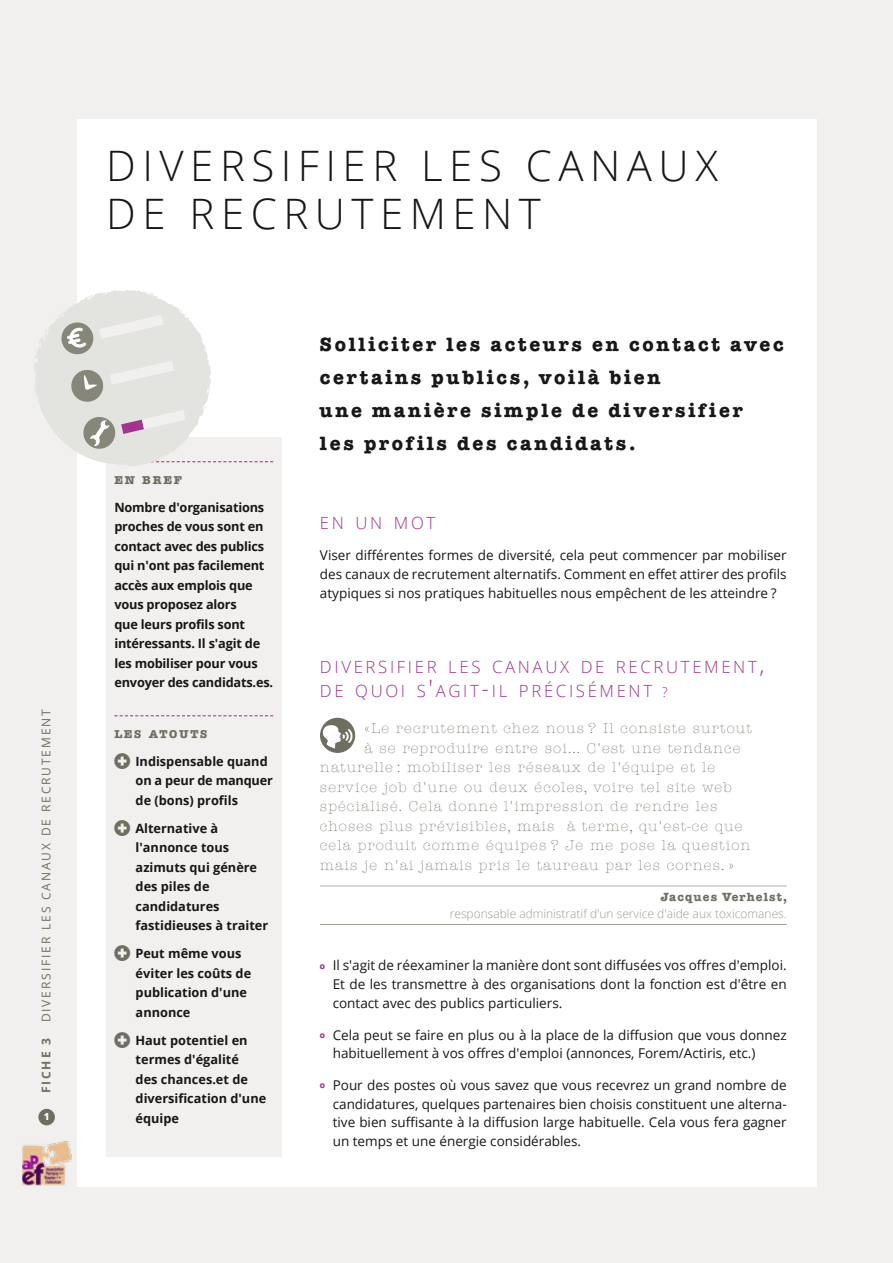
<style>
.page{position:relative;width:893px;height:1263px;background:#f1f0ee}
.page>*{position:absolute;margin:0;border:0;box-sizing:border-box;transform-origin:0 0}
.t1{font:300 42px/48px "Open Sans";letter-spacing:.155em;color:#181716}
.t2{font:700 19.5px/33px "American Typewriter";letter-spacing:.14em;color:#181716}
.t3{font:300 16.8px/24px "Open Sans";letter-spacing:.155em;color:#a1348b}
.t4{font:300 14.25px "American Typewriter";letter-spacing:.08em;color:#706e61}
.t5{font:13.5px/18.8px "Open Sans";color:#181716;text-align:justify}
.t6{font:700 12.75px/19.5px "Open Sans";color:#181716}
.t7{font:300 12px "Open Sans";color:#9e9c93}
.t8{font:12px "Open Sans";letter-spacing:.155em;color:#706e61}
.t9{font:700 12px "American Typewriter";letter-spacing:.095em;color:#706e61}
.t10{font:700 12px "Open Sans";letter-spacing:.155em;color:#706e61}
.t11{font:700 11.55px "American Typewriter";letter-spacing:.15em;color:#706e61}
.t12{font:800 9.75px "Open Sans";color:#fff}
.s1{font-size:24px}
.s2{font-size:13.5px}
.s3{font-family:"American Typewriter";font-weight:700;font-size:9px;color:#a1348b}
</style>
<div class="page">
<div style="left:38px;top:1109px;width:17px;height:16px;background:#706e61;border-radius:50%"></div>
<div style="left:77px;top:119px;width:739px;height:1067px;background:#fff"></div>
<hr style="left:320px;top:885px;width:467px;height:1px;background:#b3b1ad">
<hr style="left:320px;top:924px;width:467px;height:1px;background:#9e9c93">
<div style="left:320px;top:718px;width:35px;height:35px;background:#706e61;border-radius:50%"></div>
<svg style="left:322px;top:724px;width:30px;height:25px"></svg>
<div style="left:106px;top:437px;width:176px;height:720px;background:#f1f0ee"></div>
<svg style="left:114px;top:715px;width:159px;height:1px"></svg>
<svg style="left:34px;top:290px;width:239px;height:176px"></svg>
<p class="t8" style="left:38px;top:1022px;width:315px;rotate:-90deg">DIVERSIFIER LES CANAUX DE RECRUTEMENT</p>
<p class="t10" style="left:38px;top:1093px;width:57px;rotate:-90deg">FICHE 3</p>
<p class="t12" style="left:44px;top:1109px;width:7px">1</p>
<h1 class="t1" style="left:106px;top:141px;width:613px">DIVERSIFIER LES CANAUX<br>DE RECRUTEMENT</h1>
<h1 class="t1" style="left:106px;top:141px;width:53px">XX</h1>
<p class="t11" style="left:114px;top:473px;width:69px">EN BREF</p>
<p class="t6" style="left:114px;top:497px;width:160px">Nombre d'organisations proches de vous sont en contact avec des publics qui n'ont pas facilement accès aux emplois que vous proposez alors<br>que leurs profils sont intéressants. Il s'agit de les mobiliser pour vous envoyer des candidats.es.</p>
<p class="t11" style="left:114px;top:727px;width:95px">LES ATOUTS</p>
<p class="t6" style="left:135px;top:751px;width:139px">Indispensable quand on a peur de manquer de (bons) profils</p>
<p class="t6" style="left:135px;top:818px;width:134px">Alternative à l'annonce tous azimuts qui génère des piles de candidatures fastidieuses à traiter</p>
<p class="t6" style="left:135px;top:943px;width:117px">Peut même vous éviter les coûts de publication d'une annonce</p>
<p class="t6" style="left:135px;top:1030px;width:132px">Haut potentiel en termes d'égalité<br>des chances.et de diversification d'une équipe</p>
<h2 class="t2" style="left:320px;top:327px;width:465px">Solliciter les acteurs en contact avec certains publics, voilà bien<br>une manière simple de diversifier<br>les profils des candidats.</h2>
<p class="t3" style="left:320px;top:510px;width:117px">EN UN MOT</p>
<p class="t5" style="left:320px;top:546px;width:468px">Viser différentes formes de diversité, cela peut commencer par mobiliser des canaux de recrutement alternatifs. Comment en effet attirer des profils atypiques si nos pratiques habituelles nous empêchent de les atteindre ?</p>
<p class="t3" style="left:320px;top:654px;width:446px">DIVERSIFIER LES CANAUX DE RECRUTEMENT<span class="s1">,<br></span>DE QUOI S<span class="s1">'</span>AGIT<span class="s1">-</span>IL PRÉCISÉMENT <span class="s2">?</span></p>
<p class="t4" style="left:365px;top:721px;width:389px">«Le recrutement chez nous ? Il consiste surtout</p>
<p class="t4" style="left:365px;top:740px;width:377px">à se reproduire entre soi... C'est une tendance</p>
<p class="t4" style="left:320px;top:760px;width:397px">naturelle : mobiliser les réseaux de l'équipe et le</p>
<p class="t4" style="left:320px;top:779px;width:413px">service job d'une ou deux écoles, voire tel site web</p>
<p class="t4" style="left:320px;top:799px;width:399px">spécialisé. Cela donne l'impression de rendre les</p>
<p class="t4" style="left:320px;top:818px;width:424px">choses plus prévisibles, mais à terme, qu'est-ce que</p>
<p class="t4" style="left:320px;top:838px;width:432px">cela produit comme équipes ? Je me pose la question</p>
<p class="t4" style="left:320px;top:857px;width:415px">mais je n'ai jamais pris le taureau par les cornes. »</p>
<p class="t9" style="left:661px;top:890px;width:128px">Jacques Verhelst,</p>
<p class="t7" style="left:450px;top:905px;width:338px">responsable administratif d'un service d'aide aux toxicomanes.</p>
<p class="t5" style="left:333px;top:956px;width:455px;text-indent:-13px"><span class="s3">o</span> Il s'agit de réexaminer la manière dont sont diffusées vos offres d'emploi.<br>Et de les transmettre à des organisations dont la fonction est d'être en contact avec des publics particuliers.</p>
<p class="t5" style="left:333px;top:1025px;width:455px;text-indent:-13px"><span class="s3">o</span> Cela peut se faire en plus ou à la place de la diffusion que vous donnez habituellement à vos offres d'emploi (annonces, Forem/Actiris, etc.)</p>
<p class="t5" style="left:333px;top:1075px;width:455px;text-indent:-13px"><span class="s3">o</span> Pour des postes où vous savez que vous recevrez un grand nombre de candidatures, quelques partenaires bien choisis constituent une alterna&shy;tive bien suffisante à la diffusion large habituelle. Cela vous fera gagner un temps et une énergie considérables.</p>
</div>
